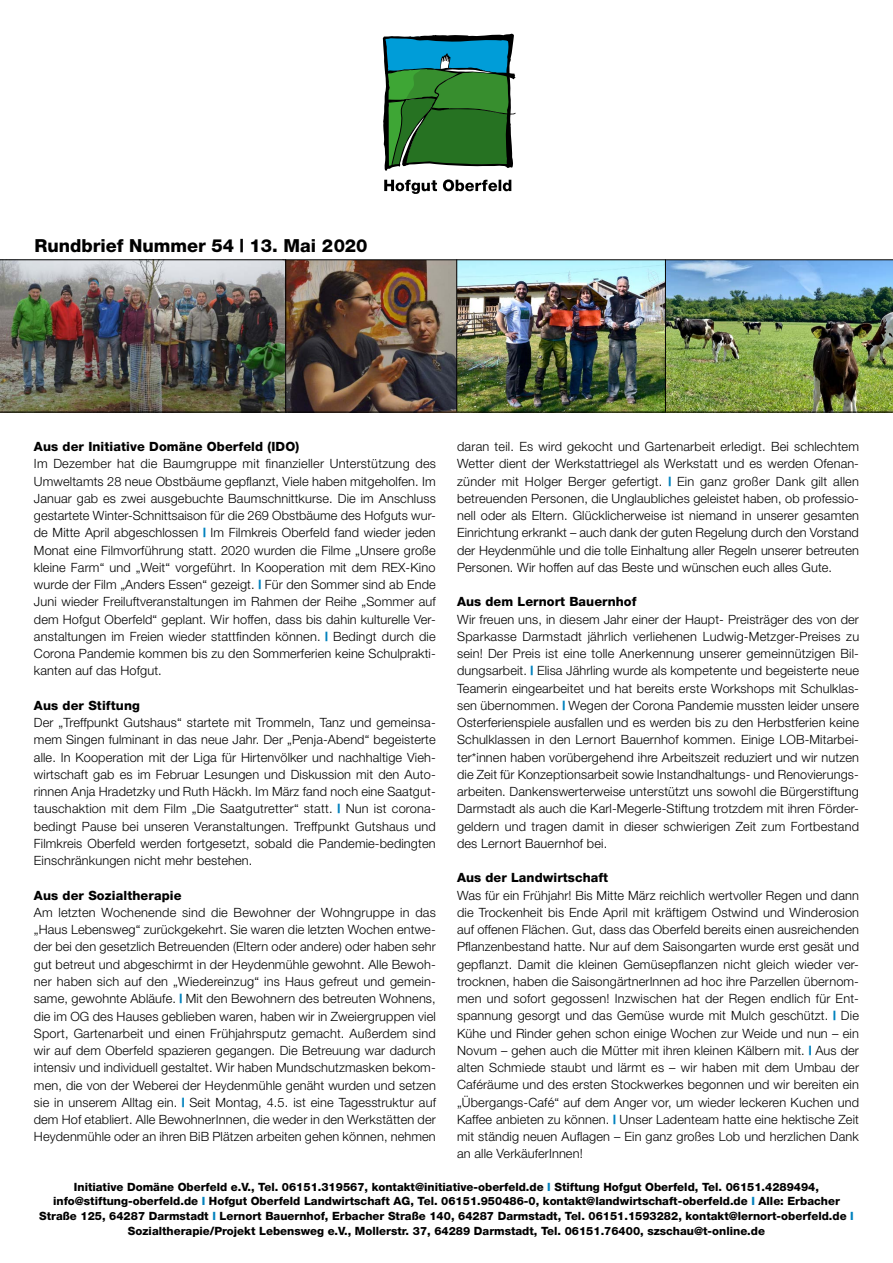
<style>
.page{position:relative;width:893px;height:1263px;background:#fff}
.page>*{position:absolute;margin:0;border:0;box-sizing:border-box;transform-origin:0 0}
.t1{font:800 18px "Helvetica Neue";color:#000}
.t2{font:300 12.75px/17.2px "Helvetica Neue";letter-spacing:.01em;color:#000;text-align:justify}
.t3{font:800 12.75px "Helvetica Neue";letter-spacing:.01em;color:#000}
.t4{font:800 11.4px/14.7px "Helvetica Neue";color:#000;text-align:center}
.s1{font-weight:800;color:#0081bd}
.s2{color:#0081bd}
</style>
<div class="page">
<svg style="left:383px;top:34px;width:133px;height:137px"></svg>
<svg style="left:384px;top:179px;width:127px;height:15px"></svg>
<img style="left:0;top:259px;width:893px;height:153px">
<p class="t1" style="left:34px;top:235px;width:334px">Rundbrief Nummer 54 | 13. Mai 2020</p>
<p class="t3" style="left:34px;top:439px;width:267px">Aus der Initiative Domäne Oberfeld (IDO)</p>
<p class="t2" style="left:34px;top:455px;width:404px">Im Dezember hat die Baumgruppe mit finanzieller Unterstützung des Umweltamts 28 neue Obstbäume gepflanzt, Viele haben mitgeholfen. Im Januar gab es zwei ausgebuchte Baumschnittkurse. Die im Anschluss gestartete Winter-Schnittsaison für die 269 Obstbäume des Hofguts wur&shy;de Mitte April abgeschlossen <span class="s1">|</span> Im Filmkreis Oberfeld fand wieder jeden Monat eine Filmvorführung statt. 2020 wurden die Filme „Unsere große kleine Farm“ und „Weit“ vorgeführt. In Kooperation mit dem REX-Kino wurde der Film „Anders Essen“ gezeigt. <span class="s1">|</span> Für den Sommer sind ab Ende Juni wieder Freiluftveranstaltungen im Rahmen der Reihe „Sommer auf dem Hofgut Oberfeld“ geplant. Wir hoffen, dass bis dahin kulturelle Ver&shy;anstaltungen im Freien wieder stattfinden können. <span class="s1">|</span> Bedingt durch die Corona Pandemie kommen bis zu den Sommerferien keine Schulprakti&shy;kanten auf das Hofgut.</p>
<p class="t3" style="left:34px;top:698px;width:108px">Aus der Stiftung</p>
<p class="t2" style="left:34px;top:714px;width:403px;text-align:left">Der „Treffpunkt Gutshaus“ startete mit Trommeln, Tanz und gemeinsa&shy;mem Singen fulminant in das neue Jahr. Der „Penja-Abend“ begeisterte alle. In Kooperation mit der Liga für Hirtenvölker und nachhaltige Vieh&shy;wirtschaft gab es im Februar Lesungen und Diskussion mit den Auto&shy;rinnen Anja Hradetzky und Ruth Häckh. Im März fand noch eine Saatgut&shy;tauschaktion mit dem Film „Die Saatgutretter“ statt. <span class="s1">|</span> Nun ist corona&shy;bedingt Pause bei unseren Veranstaltungen. Treffpunkt Gutshaus und Filmkreis Oberfeld werden fortgesetzt, sobald die Pandemie-bedingten Einschränkungen nicht mehr bestehen.</p>
<p class="t3" style="left:34px;top:887px;width:149px">Aus der Sozialtherapie</p>
<p class="t2" style="left:34px;top:903px;width:403px">Am letzten Wochenende sind die Bewohner der Wohngruppe in das „Haus Lebensweg“ zurückgekehrt. Sie waren die letzten Wochen entwe&shy;der bei den gesetzlich Betreuenden (Eltern oder andere) oder haben sehr gut betreut und abgeschirmt in der Heydenmühle gewohnt. Alle Bewoh&shy;ner haben sich auf den „Wiedereinzug“ ins Haus gefreut und gemein&shy;same, gewohnte Abläufe. <span class="s1">|</span> Mit den Bewohnern des betreuten Wohnens, die im OG des Hauses geblieben waren, haben wir in Zweiergruppen viel Sport, Gartenarbeit und einen Frühjahrsputz gemacht. Außerdem sind wir auf dem Oberfeld spazieren gegangen. Die Betreuung war dadurch intensiv und individuell gestaltet. Wir haben Mundschutzmasken bekom&shy;men, die von der Weberei der Heydenmühle genäht wurden und setzen sie in unserem Alltag ein. <span class="s1">|</span> Seit Montag, 4.5. ist eine Tagesstruktur auf dem Hof etabliert. Alle BewohnerInnen, die weder in den Werkstätten der Heydenmühle oder an ihren BiB Plätzen arbeiten gehen können, nehmen</p>
<p class="t2" style="left:457px;top:438px;width:403px">daran teil. Es wird gekocht und Gartenarbeit erledigt. Bei schlechtem Wetter dient der Werkstattriegel als Werkstatt und es werden Ofenan&shy;zünder mit Holger Berger gefertigt. <span class="s1">|</span> Ein ganz großer Dank gilt allen betreuenden Personen, die Unglaubliches geleistet haben, ob professio&shy;nell oder als Eltern. Glücklicherweise ist niemand in unserer gesamten Einrichtung erkrankt – auch dank der guten Regelung durch den Vorstand der Heydenmühle und die tolle Einhaltung aller Regeln unserer betreuten Personen. Wir hoffen auf das Beste und wünschen euch alles Gute.</p>
<p class="t3" style="left:457px;top:594px;width:181px">Aus dem Lernort Bauernhof</p>
<p class="t2" style="left:457px;top:610px;width:404px">Wir freuen uns, in diesem Jahr einer der Haupt- Preisträger des von der Sparkasse Darmstadt jährlich verliehenen Ludwig-Metzger-Preises zu sein! Der Preis ist eine tolle Anerkennung unserer gemeinnützigen Bil&shy;dungsarbeit. <span class="s1">|</span> Elisa Jährling wurde als kompetente und begeisterte neue Teamerin eingearbeitet und hat bereits erste Workshops mit Schulklas&shy;sen übernommen. <span class="s1">|</span> Wegen der Corona Pandemie mussten leider unsere Osterferienspiele ausfallen und es werden bis zu den Herbstferien keine Schulklassen in den Lernort Bauernhof kommen. Einige LOB-Mitarbei&shy;ter*innen haben vorübergehend ihre Arbeitszeit reduziert und wir nutzen die Zeit für Konzeptionsarbeit sowie Instandhaltungs- und Renovierungs&shy;arbeiten. Dankenswerterweise unterstützt uns sowohl die Bürgerstiftung Darmstadt als auch die Karl-Megerle-Stiftung trotzdem mit ihren Förder&shy;geldern und tragen damit in dieser schwierigen Zeit zum Fortbestand des Lernort Bauernhof bei.</p>
<p class="t3" style="left:457px;top:870px;width:153px">Aus der Landwirtschaft</p>
<p class="t2" style="left:457px;top:886px;width:403px">Was für ein Frühjahr! Bis Mitte März reichlich wertvoller Regen und dann die Trockenheit bis Ende April mit kräftigem Ostwind und Winderosion auf offenen Flächen. Gut, dass das Oberfeld bereits einen ausreichenden Pflanzenbestand hatte. Nur auf dem Saisongarten wurde erst gesät und gepflanzt. Damit die kleinen Gemüsepflanzen nicht gleich wieder ver&shy;trocknen, haben die SaisongärtnerInnen ad hoc ihre Parzellen übernom&shy;men und sofort gegossen! Inzwischen hat der Regen endlich für Ent&shy;spannung gesorgt und das Gemüse wurde mit Mulch geschützt. <span class="s1">|</span> Die Kühe und Rinder gehen schon einige Wochen zur Weide und nun – ein Novum – gehen auch die Mütter mit ihren kleinen Kälbern mit. <span class="s1">|</span> Aus der alten Schmiede staubt und lärmt es – wir haben mit dem Umbau der Caféräume und des ersten Stockwerkes begonnen und wir bereiten ein „Übergangs-Café“ auf dem Anger vor, um wieder leckeren Kuchen und Kaffee anbieten zu können. <span class="s1">|</span> Unser Ladenteam hatte eine hektische Zeit mit ständig neuen Auflagen – Ein ganz großes Lob und herzlichen Dank an alle VerkäuferInnen!</p>
<p class="t4" style="left:39px;top:1179px;width:816px">Initiative Domäne Oberfeld e.V., Tel. 06151.319567, kontakt@initiative-oberfeld.de <span class="s2">I</span> Stiftung Hofgut Oberfeld, Tel. 06151.4289494, info@stiftung-oberfeld.de <span class="s2">I</span> Hofgut Oberfeld Landwirtschaft AG, Tel. 06151.950486-0, kontakt@landwirtschaft-oberfeld.de <span class="s2">I</span> Alle: Erbacher Straße 125, 64287 Darmstadt <span class="s2">I</span> Lernort Bauernhof, Erbacher Straße 140, 64287 Darmstadt, Tel. 06151.1593282, kontakt@lernort-oberfeld.de <span class="s2">I </span>Sozialtherapie/Projekt Lebensweg e.V., Mollerstr. 37, 64289 Darmstadt, Tel. 06151.76400, szschau@t-online.de</p>
</div>
